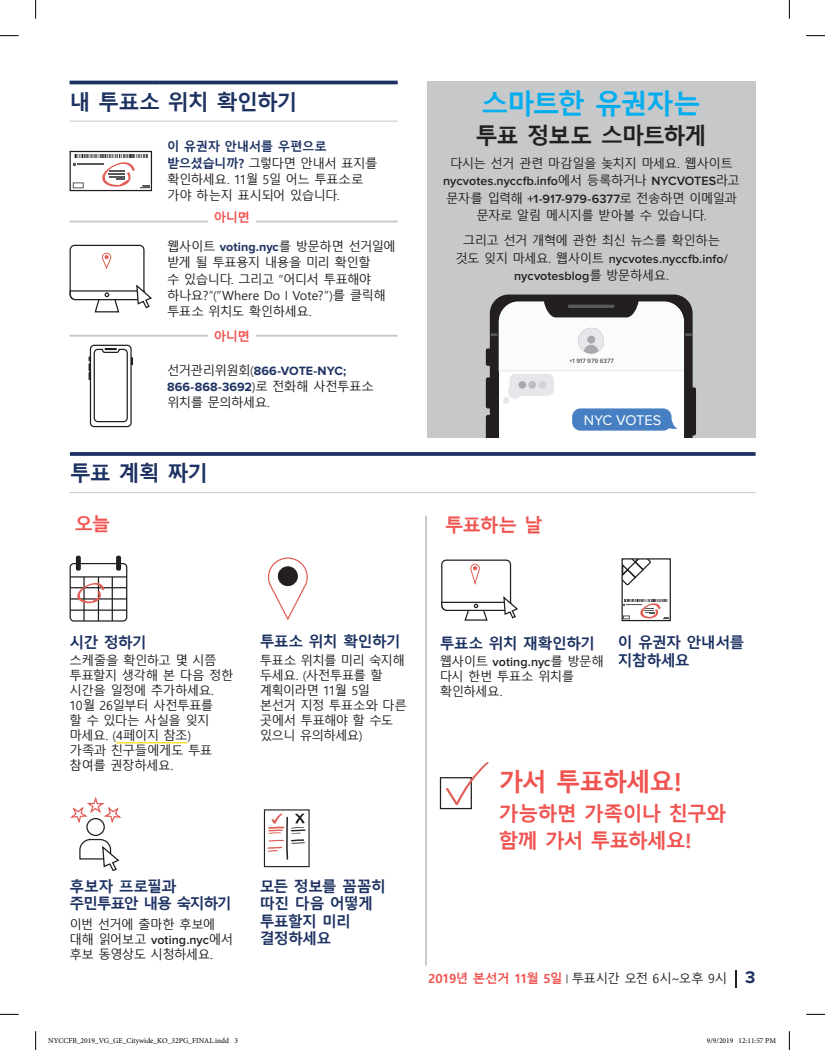
<style>
.page{position:relative;width:825px;height:1050px;background:#fff}
.page>*{position:absolute;margin:0;border:0;box-sizing:border-box;transform-origin:0 0}
.t1{font:700 27.5px "Malgun Gothic";letter-spacing:-.065em;color:#00aeef}
.t2{font:700 25px "Malgun Gothic";letter-spacing:-.06em;color:#f05451}
.t3{font:700 22.5px "Malgun Gothic";letter-spacing:-.055em;color:#231f20}
.t4{font:700 21.25px "Malgun Gothic";letter-spacing:-.055em;color:#1d3262}
.t5{font:700 20px/26.2px "Malgun Gothic";letter-spacing:-.05em;color:#f05451}
.t6{font:700 18.75px "Malgun Gothic";letter-spacing:-.065em;color:#f05451}
.t7{font:700 15px/17.5px "Malgun Gothic";letter-spacing:-.06em;color:#1d3262}
.t8{font:700 15px/17.5px "Malgun Gothic";letter-spacing:-.085em;color:#1d3262}
.t9{font:14.5px "Proxima Nova";letter-spacing:-.01em;color:#fff}
.t10{font:12.5px/15px "Malgun Gothic";letter-spacing:-.05em;color:#231f20}
.t11{font:600 12.5px/17.5px "Proxima Nova";letter-spacing:.005em;color:#231f20;text-align:center}
.t12{font:700 12.5px/16.2px "Proxima Nova";letter-spacing:.01em;color:#1d3262}
.t13{font:700 12.5px "Malgun Gothic";letter-spacing:-.04em;color:#f05451}
.t14{font:7.5px "Minion Pro";color:#000}
.t15{font:6.38px "Proxima Nova";color:#231f20}
.s1{font-weight:700;color:#1d3262}
.s2{font-family:"Proxima Nova";font-weight:700;color:#1d3262}
.s3{font-family:"Malgun Gothic";font-weight:400;color:#231f20}
.s4{font-family:"Malgun Gothic";font-weight:400}
.s5{font-family:"Proxima Nova";font-weight:600}
.s6{font-family:"Proxima Nova";font-weight:400;color:#231f20}
.s7{font-weight:400;color:#231f20}
.s8{font-family:"Proxima Nova";font-size:17.5px;color:#1d3262}
</style>
<div class="page">
<svg style="left:735px;top:970px;width:1px;height:18px"></svg>
<div style="left:428px;top:81px;width:328px;height:357px;background:#c7c8ca"></div>
<div style="left:691px;top:387px;width:5px;height:48px;border:2px solid #231f20"></div>
<svg style="left:486px;top:294px;width:207px;height:144px;background:#c4c8cd"></svg>
<div style="left:587px;top:336px;width:8px;height:8px;background:#a8a9ad;border-radius:50%"></div>
<svg style="left:70px;top:452px;width:686px;height:4px;background:#2a3e6b"></svg>
<hr style="left:70px;top:492px;width:686px;height:1px;background:#c7c8ca">
<hr style="left:152px;top:121px;width:246px;height:1px;background:#c7c8ca">
<hr style="left:70px;top:81px;width:82px;height:3px;background:#1d3262">
<hr style="left:152px;top:81px;width:246px;height:3px;background:#1d3262">
<hr style="left:70px;top:121px;width:82px;height:1px;background:#c7c8ca">
<hr style="left:70px;top:221px;width:82px;height:1px;background:#c7c8ca">
<hr style="left:152px;top:221px;width:246px;height:1px;background:#c7c8ca">
<hr style="left:70px;top:335px;width:82px;height:2px;background:#c7c8ca">
<hr style="left:152px;top:335px;width:246px;height:2px;background:#c7c8ca">
<svg style="left:72px;top:154px;width:78px;height:35px"></svg>
<div style="left:70px;top:151px;width:82px;height:40px;border:1px solid #231f20"></div>
<div style="left:73px;top:183px;width:10px;height:5px;border:1px solid #57585a"></div>
<svg style="left:74px;top:158px;width:75px;height:33px"></svg>
<img style="left:74px;top:155px;width:73px;height:3px">
<div style="left:70px;top:245px;width:75px;height:55px;border:1px solid #231f20;border-radius:5px"></div>
<svg style="left:70px;top:283px;width:82px;height:30px"></svg>
<svg style="left:101px;top:252px;width:11px;height:18px"></svg>
<div style="left:90px;top:345px;width:42px;height:82px;border:1px solid #231f20;border-radius:4px"></div>
<svg style="left:89px;top:348px;width:44px;height:75px"></svg>
<div style="left:208px;top:209px;width:48px;height:28px;background:#fff"></div>
<div style="left:208px;top:328px;width:48px;height:28px;background:#fff"></div>
<hr style="left:425px;top:516px;width:2px;height:450px;background:#c7c8ca">
<div style="left:440px;top:777px;width:32px;height:32px;border:1px solid #231f20"></div>
<svg style="left:445px;top:762px;width:44px;height:43px"></svg>
<div style="left:70px;top:563px;width:57px;height:59px;border:1px solid #231f20;border-radius:4px"></div>
<hr style="left:77px;top:556px;width:3px;height:14px;background:#231f20">
<div style="left:76px;top:556px;width:5px;height:15px;border:1px solid #231f20"></div>
<hr style="left:117px;top:556px;width:3px;height:14px;background:#231f20">
<div style="left:116px;top:556px;width:5px;height:15px;border:1px solid #231f20"></div>
<hr style="left:83px;top:577px;width:2px;height:44px;background:#231f20">
<hr style="left:112px;top:577px;width:1px;height:44px;background:#231f20">
<hr style="left:98px;top:577px;width:1px;height:44px;background:#231f20">
<hr style="left:70px;top:598px;width:57px;height:2px;background:#231f20">
<hr style="left:70px;top:610px;width:57px;height:1px;background:#231f20">
<hr style="left:70px;top:587px;width:57px;height:1px;background:#231f20">
<hr style="left:70px;top:576px;width:57px;height:2px;background:#231f20">
<svg style="left:77px;top:580px;width:29px;height:27px"></svg>
<svg style="left:267px;top:557px;width:41px;height:63px"></svg>
<div style="left:278px;top:567px;width:19px;height:19px;background:#231f20;border-radius:50%"></div>
<div style="left:278px;top:567px;width:20px;height:19px;border:1px solid #231f20;border-radius:50%"></div>
<hr style="left:116px;top:742px;width:71px;height:1px;background:#fcd704">
<div style="left:86px;top:818px;width:19px;height:18px;border:1px solid #231f20;border-radius:50%"></div>
<svg style="left:70px;top:797px;width:52px;height:28px"></svg>
<svg style="left:79px;top:838px;width:41px;height:33px"></svg>
<div style="left:264px;top:809px;width:46px;height:58px;border:1px solid #231f20"></div>
<svg style="left:267px;top:813px;width:39px;height:47px"></svg>
<div style="left:441px;top:560px;width:70px;height:51px;border:1px solid #231f20;border-radius:5px"></div>
<svg style="left:441px;top:595px;width:77px;height:26px"></svg>
<svg style="left:470px;top:563px;width:10px;height:22px"></svg>
<div style="left:622px;top:558px;width:49px;height:63px;border:1px solid #231f20"></div>
<svg style="left:621px;top:559px;width:30px;height:27px"></svg>
<svg style="left:623px;top:601px;width:46px;height:20px"></svg>
<img style="left:624px;top:599px;width:44px;height:2px">
<div style="left:103px;top:360px;width:16px;height:22px;background:#fff"></div>
<svg style="left:0;top:35px;width:19px;height:1px"></svg>
<svg style="left:806px;top:35px;width:19px;height:1px"></svg>
<svg style="left:0;top:1014px;width:19px;height:1px"></svg>
<svg style="left:806px;top:1014px;width:19px;height:1px"></svg>
<svg style="left:35px;top:0;width:1px;height:19px"></svg>
<svg style="left:35px;top:1031px;width:1px;height:19px"></svg>
<svg style="left:789px;top:0;width:1px;height:19px"></svg>
<svg style="left:789px;top:1031px;width:1px;height:19px"></svg>
<h3 class="t4" style="left:70px;top:90px;width:230px">내 투표소 위치 확인하기</h3>
<p class="t10" style="left:167px;top:139px;width:212px;line-height:16.2px"><span class="s1">이 유권자 안내서를 우편으로 받으셨습니까?</span> 그렇다면 안내서 표지를 확인하세요. 11월 5일 어느 투표소로 가야 하는지 표시되어 있습니다.</p>
<p class="t10" style="left:167px;top:239px;width:230px;line-height:16.2px">웹사이트 <span class="s2">voting.nyc</span>를 방문하면 선거일에 받게 될 투표용지 내용을 미리 확인할<br>수 있습니다. 그리고 “어디서 투표해야 하나요?”(“Where Do I Vote?”)를 클릭해 투표소 위치도 확인하세요.</p>
<p class="t13" style="left:214px;top:210px;width:38px">아니면</p>
<p class="t13" style="left:214px;top:329px;width:38px">아니면</p>
<p class="t12" style="left:167px;top:363px;width:209px"><span class="s3">선거관리위원회(</span>866-VOTE-NYC;<br>866-868-3692<span class="s3">)로 전화해 사전투표소</span></p>
<p class="t10" style="left:167px;top:395px;width:104px">위치를 문의하세요.</p>
<h3 class="t4" style="left:70px;top:461px;width:140px">투표 계획 짜기</h3>
<h3 class="t6" style="left:75px;top:513px;width:37px">오늘</h3>
<h1 class="t1" style="left:481px;top:88px;width:221px">스마트한 유권자는</h1>
<h3 class="t3" style="left:475px;top:123px;width:233px">투표 정보도 스마트하게</h3>
<p class="t10" style="left:450px;top:156px;width:284px">다시는 선거 관련 마감일을 놎치지 마세요. 웹사이트</p>
<p class="t11" style="left:443px;top:173px;width:298px">nycvotes.nyccfb.info<span class="s4">에서 등록하거나</span> NYCVOTES<span class="s4">라고</span></p>
<p class="t10" style="left:446px;top:190px;width:292px;line-height:17.5px;text-align:center">문자를 입력해 <span class="s5">+1-917-979-6377</span>로 전송하면 이메일과 문자로 알림 메시지를 받아볼 수 있습니다.</p>
<p class="t10" style="left:463px;top:234px;width:259px">그리고 선거 개혁에 관한 최신 뉴스를 확인하는</p>
<p class="t11" style="left:456px;top:251px;width:274px"><span class="s4">것도 잊지 마세요. 웹사이트</span> nycvotes.nyccfb.info/ nycvotesblog<span class="s4">를 방문하세요.</span></p>
<p class="t15" style="left:569px;top:358px;width:46px">+1 917 979 6377</p>
<h3 class="t6" style="left:445px;top:514px;width:99px">투표하는 날</h3>
<p class="t9" style="left:584px;top:413px;width:79px">NYC VOTES</p>
<p class="t7" style="left:70px;top:634px;width:79px">시간 정하기</p>
<p class="t10" style="left:70px;top:654px;width:166px">스케줄을 확인하고 몇 시쯤 투표할지 생각해 본 다음 정한 시간을 일정에 추가하세요.<br>10월 26일부터 사전투표를<br>할 수 있다는 사실을 잊지 마세요. (4페이지 참조)<br>가족과 친구들에게도 투표 참여를 권장하세요.</p>
<p class="t8" style="left:70px;top:878px;width:164px">후보자 프로필과 주민투표안 내용 숙지하기</p>
<p class="t10" style="left:70px;top:917px;width:147px">이번 선거에 출마한 후보에</p>
<p class="t11" style="left:70px;top:932px;width:165px"><span class="s4">대해 읽어보고</span> voting.nyc<span class="s4">에서</span></p>
<p class="t10" style="left:70px;top:947px;width:145px">후보 동영상도 시청하세요.</p>
<p class="t7" style="left:260px;top:632px;width:143px">투표소 위치 확인하기</p>
<p class="t10" style="left:260px;top:654px;width:149px">투표소 위치를 미리 숙지해 두세요. (사전투표를 할 계획이라면 11월 5일 본선거 지정 투표소와 다른 곳에서 투표해야 할 수도 있으니 유의하세요)</p>
<p class="t7" style="left:260px;top:878px;width:128px">모든 정보를 꼼꼼히 따진 다음 어떻게 투표할지 미리 결정하세요</p>
<p class="t7" style="left:440px;top:634px;width:157px">투표소 위치 재확인하기</p>
<p class="t11" style="left:440px;top:654px;width:166px"><span class="s4">웹사이트</span> voting.nyc<span class="s4">를 방문해</span></p>
<p class="t10" style="left:440px;top:669px;width:136px">다시 한번 투표소 위치를 확인하세요.</p>
<p class="t7" style="left:618px;top:634px;width:128px">이 유권자 안내서를 지참하세요</p>
<h2 class="t2" style="left:499px;top:767px;width:185px">가서 투표하세요!</h2>
<h3 class="t5" style="left:499px;top:801px;width:229px">가능하면 가족이나 친구와 함께 가서 투표하세요!</h3>
<p class="t13" style="left:428px;top:971px;width:329px">2019년 본선거 11월 5일 <span class="s6">|</span> <span class="s7">투표시간 오전 6시~오후 9시</span> <span class="s8">3</span></p>
<p class="t14" style="left:48px;top:1035px;width:191px">NYCCFB_2019_VG_GE_Citywide_KO_32PG_FINAL.indd 3</p>
<p class="t14" style="left:707px;top:1035px;width:71px">9/9/2019 12:11:57 PM</p>
</div>
